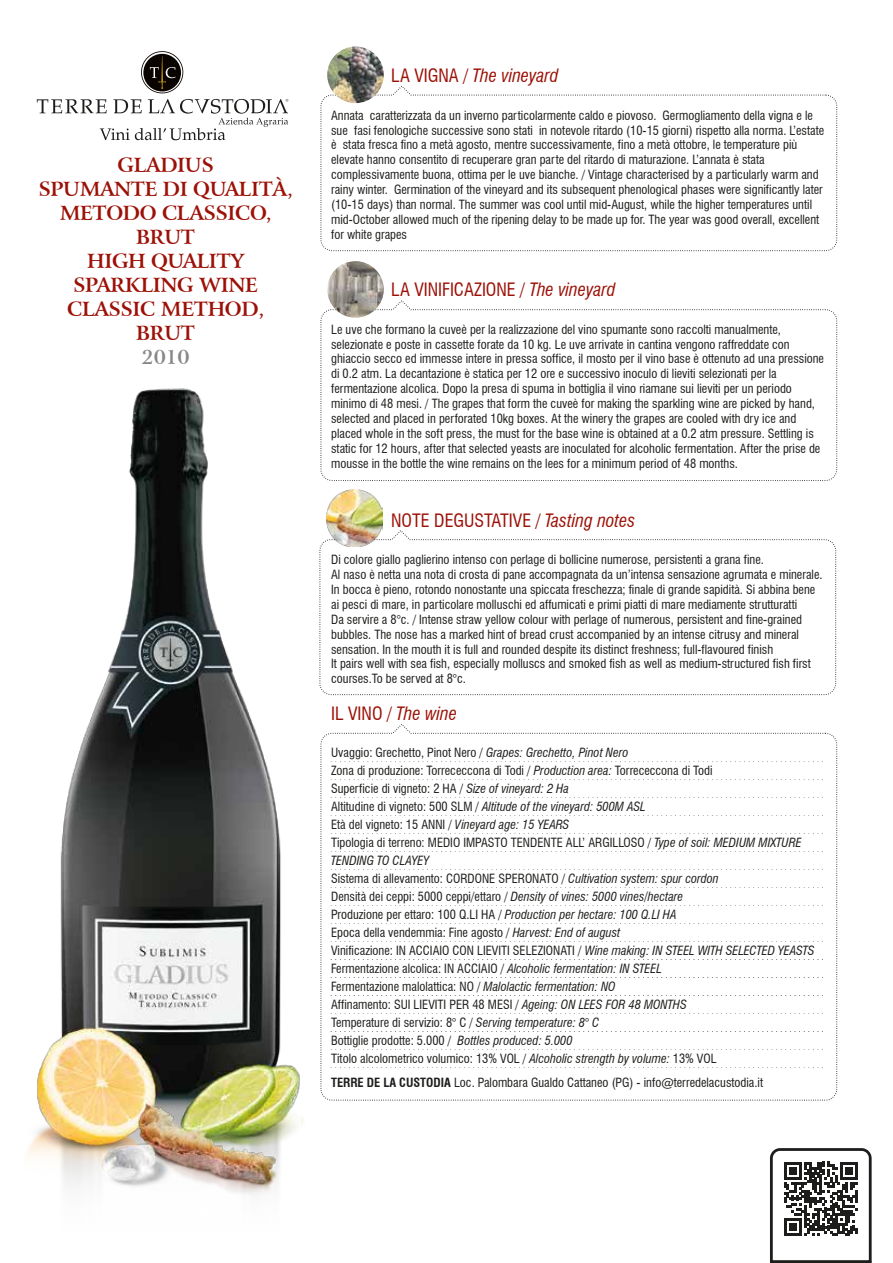
<style>
.page{position:relative;width:893px;height:1263px;background:#fff}
.page>*{position:absolute;margin:0;border:0;box-sizing:border-box;transform-origin:0 0}
.t1{font:700 19.5px/24px "Arrus BT";letter-spacing:-.02em;color:#9c1006;text-align:center}
.t2{font:700 19.5px "Arrus BT";color:#878787}
.t3{font:condensed 18px "Swiss 721 BT";color:#9c1006}
.t4{font:italic condensed 18px "Swiss 721 BT";color:#9c1006}
.t5{font:condensed 12.45px/14.9px "Swiss 721 BT";color:#1d1d1b}
.s1{font-style:normal}
.s2{font-style:italic}
.s3{font-weight:700}
</style>
<div class="page">
<svg style="left:320px;top:724px;width:517px;height:376px"></svg>
<svg style="left:320px;top:86px;width:517px;height:165px"></svg>
<svg style="left:320px;top:300px;width:517px;height:181px"></svg>
<svg style="left:319px;top:530px;width:517px;height:165px"></svg>
<img style="left:327px;top:47px;width:57px;height:56px;border-radius:28px">
<img style="left:327px;top:261px;width:57px;height:57px;border-radius:28px">
<img style="left:326px;top:490px;width:57px;height:56px">
<img style="left:27px;top:388px;width:276px;height:808px">
<svg style="left:141px;top:51px;width:42px;height:42px"></svg>
<svg style="left:37px;top:99px;width:251px;height:41px"></svg>
<svg style="left:770px;top:1148px;width:102px;height:115px"></svg>
<h1 class="t1" style="left:39px;top:154px;width:256px">GLADIUS<br>SPUMANTE DI QUALITÀ,<br>METODO CLASSICO,<br>BRUT<br>HIGH QUALITY<br>SPARKLING WINE<br>CLASSIC METHOD,<br>BRUT</h1>
<h1 class="t2" style="left:142px;top:345px;width:49px">2010</h1>
<h2 class="t4" style="left:391px;top:65px;width:169px"><span class="s1">LA VIGNA /</span> The vineyard</h2>
<p class="t5" style="left:331px;top:108px;width:495px">Annata caratterizzata da un inverno particolarmente caldo e piovoso. Germogliamento della vigna e le sue fasi fenologiche successive sono stati in notevole ritardo (10-15 giorni) rispetto alla norma. L’estate è stata fresca fino a metà agosto, mentre successivamente, fino a metà ottobre, le temperature più elevate hanno consentito di recuperare gran parte del ritardo di maturazione. L’annata è stata complessivamente buona, ottima per le uve bianche. / Vintage characterised by a particularly warm and rainy winter. Germination of the vineyard and its subsequent phenological phases were significantly later (10-15 days) than normal. The summer was cool until mid-August, while the higher temperatures until mid-October allowed much of the ripening delay to be made up for. The year was good overall, excellent for white grapes</p>
<h2 class="t3" style="left:391px;top:279px;width:226px">LA VINIFICAZIONE / <span class="s2">The vineyard</span></h2>
<p class="t5" style="left:331px;top:322px;width:494px">Le uve che formano la cuveè per la realizzazione del vino spumante sono raccolti manualmente, selezionate e poste in cassette forate da 10 kg. Le uve arrivate in cantina vengono raffreddate con ghiaccio secco ed immesse intere in pressa soffice, il mosto per il vino base è ottenuto ad una pressione di 0.2 atm. La decantazione è statica per 12 ore e successivo inoculo di lieviti selezionati per la fermentazione alcolica. Dopo la presa di spuma in bottiglia il vino riamane sui lieviti per un periodo minimo di 48 mesi. / The grapes that form the cuveè for making the sparkling wine are picked by hand, selected and placed in perforated 10kg boxes. At the winery the grapes are cooled with dry ice and placed whole in the soft press, the must for the base wine is obtained at a 0.2 atm pressure. Settling is static for 12 hours, after that selected yeasts are inoculated for alcoholic fermentation. After the prise de mousse in the bottle the wine remains on the lees for a minimum period of 48 months.</p>
<h2 class="t3" style="left:391px;top:509px;width:246px">NOTE DEGUSTATIVE / <span class="s2">Tasting notes</span></h2>
<p class="t5" style="left:331px;top:552px;width:493px">Di colore giallo paglierino intenso con perlage di bollicine numerose, persistenti a grana fine.<br>Al naso è netta una nota di crosta di pane accompagnata da un’intensa sensazione agrumata e minerale.<br>In bocca è pieno, rotondo nonostante una spiccata freschezza; finale di grande sapidità. Si abbina bene ai pesci di mare, in particolare molluschi ed affumicati e primi piatti di mare mediamente strutturatti<br>Da servire a 8°c. / Intense straw yellow colour with perlage of numerous, persistent and fine-grained bubbles. The nose has a marked hint of bread crust accompanied by an intense citrusy and mineral sensation. In the mouth it is full and rounded despite its distinct freshness; full-flavoured finish<br>It pairs well with sea fish, especially molluscs and smoked fish as well as medium-structured fish first courses.To be served at 8°c.</p>
<h2 class="t3" style="left:331px;top:702px;width:127px">IL VINO / <span class="s2">The wine</span></h2>
<p class="t5" style="left:331px;top:744px;width:485px;line-height:18px">Uvaggio: Grechetto, Pinot Nero / <span class="s2">Grapes: Grechetto, Pinot Nero<br></span>Zona di produzione: Torrececcona di Todi / <span class="s2">Production area:</span> Torrececcona di Todi<br>Superficie di vigneto: 2 HA / <span class="s2">Size of vineyard: 2 Ha<br></span>Altitudine di vigneto: 500 SLM / <span class="s2">Altitude of the vineyard: 500M ASL<br></span>Età del vigneto: 15 ANNI / <span class="s2">Vineyard age: 15 YEARS<br></span>Tipologia di terreno: MEDIO IMPASTO TENDENTE ALL’ ARGILLOSO / <span class="s2">Type of soil: MEDIUM MIXTURE TENDING TO CLAYEY<br></span>Sistema di allevamento: CORDONE SPERONATO / <span class="s2">Cultivation system: spur cordon<br></span>Densità dei ceppi: 5000 ceppi/ettaro / <span class="s2">Density of vines: 5000 vines/hectare<br></span>Produzione per ettaro: 100 Q.LI HA / <span class="s2">Production per hectare: 100 Q.LI HA<br></span>Epoca della vendemmia: Fine agosto / <span class="s2">Harvest: End of august<br></span>Vinificazione: IN ACCIAIO CON LIEVITI SELEZIONATI / <span class="s2">Wine making: IN STEEL WITH SELECTED YEASTS </span>Fermentazione alcolica: IN ACCIAIO / <span class="s2">Alcoholic fermentation: IN STEEL<br></span>Fermentazione malolattica: NO / <span class="s2">Malolactic fermentation: NO<br></span>Affinamento: SUI LIEVITI PER 48 MESI / <span class="s2">Ageing: ON LEES FOR 48 MONTHS<br></span>Temperature di servizio: 8<span class="s2">°</span> C / <span class="s2">Serving temperature: 8° C<br></span>Bottiglie prodotte: 5.000 / <span class="s2">Bottles produced: 5.000<br></span>Titolo alcolometrico volumico: 13% VOL / <span class="s2">Alcoholic strength by volume:</span> 13% VOL</p>
<p class="t5" style="left:331px;top:1075px;width:433px"><span class="s3">TERRE DE LA CUSTODIA</span> Loc. Palombara Gualdo Cattaneo (PG) - info@terredelacustodia.it</p>
</div>
